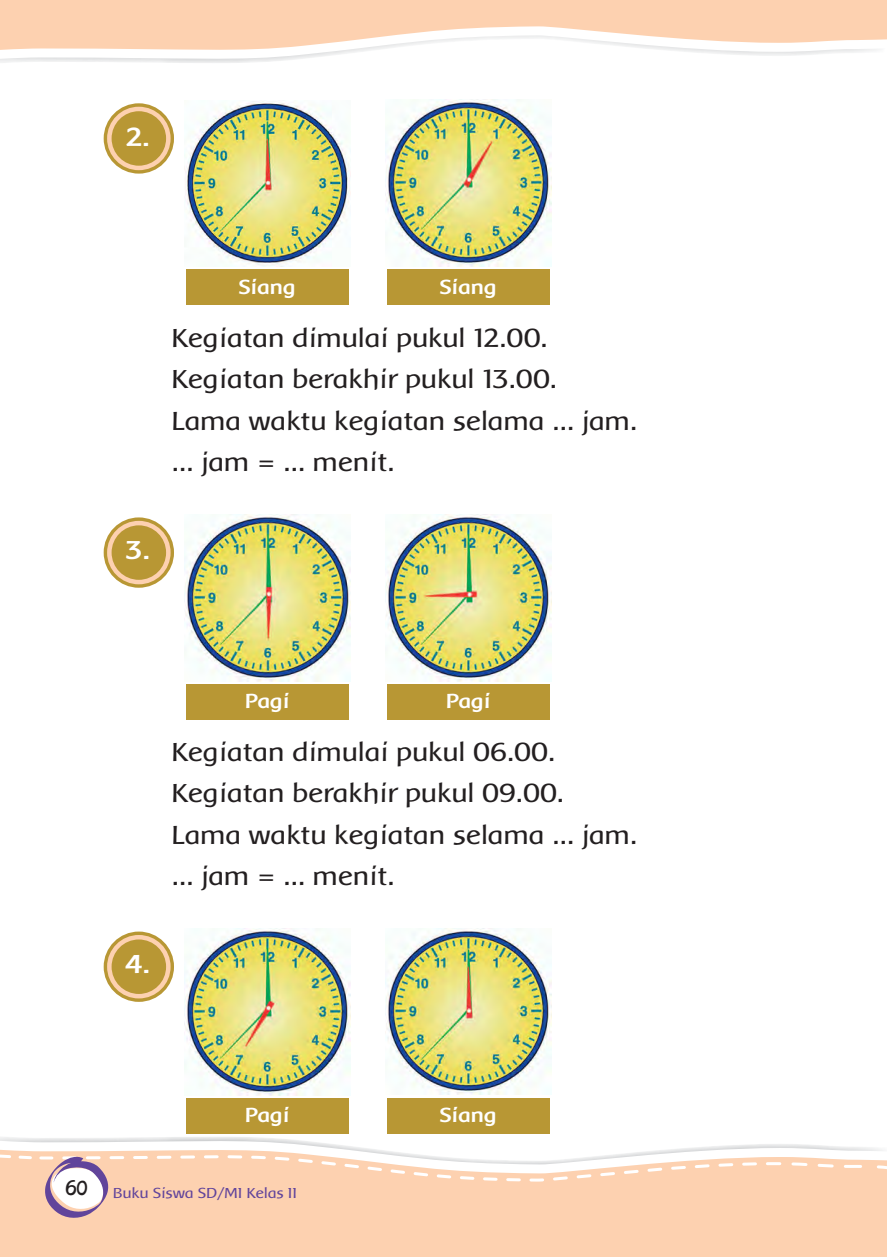
<style>
.page{position:relative;width:887px;height:1257px;background:#fff}
.page>*{position:absolute;margin:0;border:0;box-sizing:border-box;transform-origin:0 0}
.t1{font:27px/41.5px "Baar Metanoia";color:#231f20}
.t2{font:700 27px "Baar Metanoia";color:#fff}
.t3{font:700 21px "Baar Metanoia";color:#fff}
.t4{font:15px "Baar Metanoia";color:#61449b}
</style>
<div class="page">
<img style="left:185px;top:101px;width:165px;height:166px">
<img style="left:385px;top:100px;width:166px;height:166px">
<img style="left:185px;top:514px;width:166px;height:167px">
<img style="left:385px;top:514px;width:166px;height:167px">
<img style="left:184px;top:929px;width:166px;height:166px">
<img style="left:385px;top:928px;width:166px;height:167px">
<svg style="left:0;top:53px;width:826px;height:9px"></svg>
<svg style="left:0;top:0;width:886px;height:53px;fill:#fdd1b0"></svg>
<svg style="left:0;top:1138px;width:840px;height:9px"></svg>
<svg style="left:0;top:1147px;width:886px;height:110px;background:#fcd6b9"></svg>
<svg style="left:875px;top:1164px;width:11px;height:7px"></svg>
<svg style="left:842px;top:1163px;width:21px;height:6px"></svg>
<svg style="left:764px;top:1161px;width:71px;height:8px"></svg>
<svg style="left:528px;top:1161px;width:230px;height:22px"></svg>
<svg style="left:0;top:1153px;width:522px;height:66px;background:#f8d3bb"></svg>
<div style="left:186px;top:270px;width:163px;height:35px;background:#b89734"></div>
<div style="left:387px;top:270px;width:163px;height:35px;background:#b89734"></div>
<svg style="left:104px;top:103px;width:70px;height:71px"></svg>
<div style="left:109px;top:109px;width:59px;height:59px;background:#b89734;border-radius:50%"></div>
<div style="left:107px;top:107px;width:63px;height:63px;border:4px solid #fdd1b0;border-radius:50%"></div>
<div style="left:186px;top:684px;width:163px;height:35px;background:#b89734"></div>
<div style="left:387px;top:684px;width:163px;height:35px;background:#b89734"></div>
<svg style="left:104px;top:517px;width:70px;height:71px"></svg>
<div style="left:109px;top:523px;width:59px;height:59px;background:#b89734;border-radius:50%"></div>
<div style="left:107px;top:521px;width:63px;height:63px;border:4px solid #fdd1b0;border-radius:50%"></div>
<div style="left:186px;top:1098px;width:163px;height:35px;background:#b89734"></div>
<div style="left:387px;top:1098px;width:163px;height:35px;background:#b89734"></div>
<svg style="left:104px;top:932px;width:70px;height:70px"></svg>
<div style="left:109px;top:937px;width:59px;height:59px;background:#b89734;border-radius:50%"></div>
<div style="left:107px;top:935px;width:63px;height:63px;border:4px solid #fdd1b0;border-radius:50%"></div>
<p class="t2" style="left:126px;top:126px;width:25px">2.</p>
<p class="t3" style="left:239px;top:278px;width:58px">Siang</p>
<p class="t3" style="left:440px;top:278px;width:58px">Siang</p>
<p class="t1" style="left:172px;top:319px;width:467px">Kegiatan dimulai pukul 12.00.<br>Kegiatan berakhir pukul 13.00.<br>Lama waktu kegiatan selama ... jam. ... jam = ... menit.</p>
<p class="t2" style="left:126px;top:539px;width:26px">3.</p>
<p class="t3" style="left:245px;top:692px;width:46px">Pagi</p>
<p class="t3" style="left:446px;top:692px;width:46px">Pagi</p>
<p class="t1" style="left:172px;top:733px;width:467px">Kegiatan dimulai pukul 06.00.<br>Kegiatan berakhir pukul 09.00.<br>Lama waktu kegiatan selama ... jam. ... jam = ... menit.</p>
<p class="t2" style="left:126px;top:953px;width:26px">4.</p>
<p class="t3" style="left:245px;top:1106px;width:46px">Pagi</p>
<p class="t3" style="left:440px;top:1106px;width:58px">Siang</p>
<p class="t4" style="left:65px;top:1187px;width:233px"><sup>60</sup> Buku Siswa SD/MI Kelas II</p>
</div>
